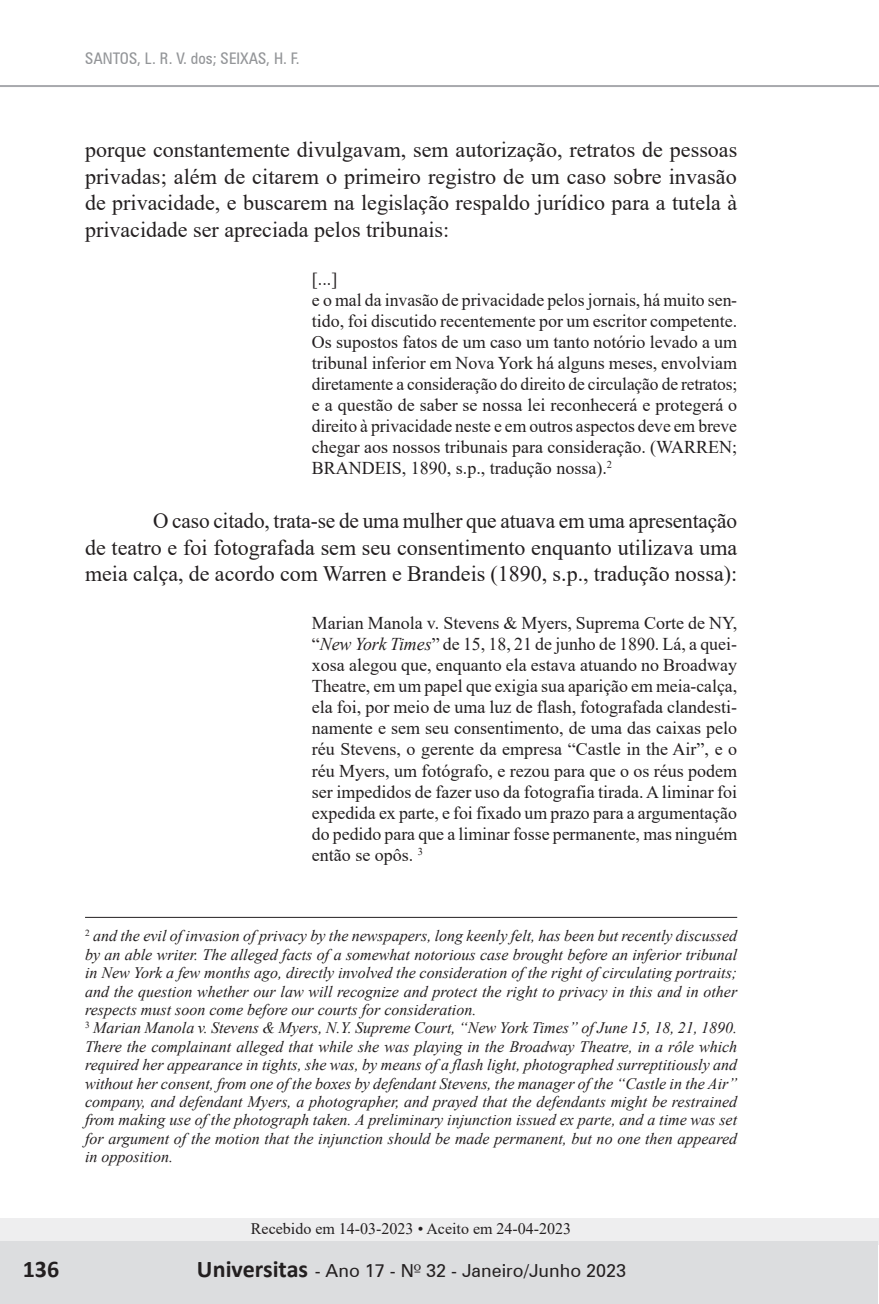
<style>
.page{position:relative;width:879px;height:1304px;background:#fff}
.page>*{position:absolute;margin:0;border:0;box-sizing:border-box;transform-origin:0 0}
.t1{font:700 24px "Calibri";color:#231f20}
.t2{font:22px/26.8px "Times New Roman";color:#231f20;text-align:justify}
.t3{font:18px/21px "Times New Roman";color:#231f20}
.t4{font:18px "Zurich BT";color:#231f20}
.t5{font:italic 16px/18.4px "Times New Roman";color:#231f20}
.t6{font:16px "Times New Roman";color:#231f20}
.t7{font:condensed 16px "Zurich BT";color:#939598}
.s1{font-style:italic}
.s2{font-family:"Calibri";font-weight:700;font-size:24px}
.s3{font-family:"Zapf Humanist 601 BT"}
</style>
<div class="page">
<div style="left:0;top:1218px;width:878px;height:27px;background:#eeeeef"></div>
<div style="left:0;top:1242px;width:878px;height:62px;background:#dcdddf"></div>
<hr style="left:0;top:85px;width:879px;height:2px;background:#a8a9ad">
<hr style="left:85px;top:917px;width:652px;height:1px;background:#231f20">
<p class="t7" style="left:85px;top:48px;width:216px">SANTOS, L. R. V. dos; SEIXAS, H. F.</p>
<p class="t2" style="left:85px;top:136px;width:654px">porque constantemente divulgavam, sem autorização, retratos de pessoas privadas; além de citarem o primeiro registro de um caso sobre invasão de privacidade, e buscarem na legislação respaldo jurídico para a tutela à privacidade ser apreciada pelos tribunais:</p>
<p class="t3" style="left:312px;top:268px;width:427px">[...]<br>e o mal da invasão de privacidade pelos jornais, há muito sen&shy;tido, foi discutido recentemente por um escritor competente.<br>Os supostos fatos de um caso um tanto notório levado a um tribunal inferior em Nova York há alguns meses, envolviam diretamente a consideração do direito de circulação de retratos; e a questão de saber se nossa lei reconhecerá e protegerá o direito à privacidade neste e em outros aspectos deve em breve chegar aos nossos tribunais para consideração. (WARREN; BRANDEIS, 1890, s.p., tradução nossa).<sup>2</sup></p>
<h2 class="t2" style="left:85px;top:506px;width:654px;text-indent:68px">O caso citado, trata-se de uma mulher que atuava em uma apresentação de teatro e foi fotografada sem seu consentimento enquanto utilizava uma meia calça, de acordo com Warren e Brandeis (1890, s.p., tradução nossa):</h2>
<p class="t3" style="left:312px;top:612px;width:427px;text-align:justify">Marian Manola v. Stevens &amp; Myers, Suprema Corte de NY, “<span class="s1">New York Times</span>” de 15, 18, 21 de junho de 1890. Lá, a quei&shy;xosa alegou que, enquanto ela estava atuando no Broadway Theatre, em um papel que exigia sua aparição em meia-calça, ela foi, por meio de uma luz de flash, fotografada clandesti&shy;namente e sem seu consentimento, de uma das caixas pelo réu Stevens, o gerente da empresa “Castle in the Air”, e o réu Myers, um fotógrafo, e rezou para que o os réus podem ser impedidos de fazer uso da fotografia tirada. A liminar foi expedida ex parte, e foi fixado um prazo para a argumentação do pedido para que a liminar fosse permanente, mas ninguém então se opôs. <sup>3</sup></p>
<p class="t5" style="left:85px;top:926px;width:654px"><sup>2</sup> and the evil of invasion of privacy by the newspapers, long keenly felt, has been but recently discussed by an able writer. The alleged facts of a somewhat notorious case brought before an inferior tribunal in New York a few months ago, directly involved the consideration of the right of circulating portraits; and the question whether our law will recognize and protect the right to privacy in this and in other respects must soon come before our courts for consideration.<br><sup>3</sup> Marian Manola v. Stevens &amp; Myers, N.Y. Supreme Court, “New York Times” of June 15, 18, 21, 1890.<br>There the complainant alleged that while she was playing in the Broadway Theatre, in a rôle which required her appearance in tights, she was, by means of a flash light, photographed surreptitiously and without her consent, from one of the boxes by defendant Stevens, the manager of the “Castle in the Air” company, and defendant Myers, a photographer, and prayed that the defendants might be restrained from making use of the photograph taken. A preliminary injunction issued ex parte, and a time was set for argument of the motion that the injunction should be made permanent, but no one then appeared in opposition.</p>
<p class="t6" style="left:251px;top:1218px;width:322px">Recebido em 14-03-2023 • Aceito em 24-04-2023</p>
<h1 class="t1" style="left:23px;top:1252px;width:38px">136</h1>
<p class="t4" style="left:197px;top:1260px;width:431px"><span class="s2">Universitas</span> - Ano 17 - N<span class="s3">º</span> 32 - Janeiro/Junho 2023</p>
</div>
